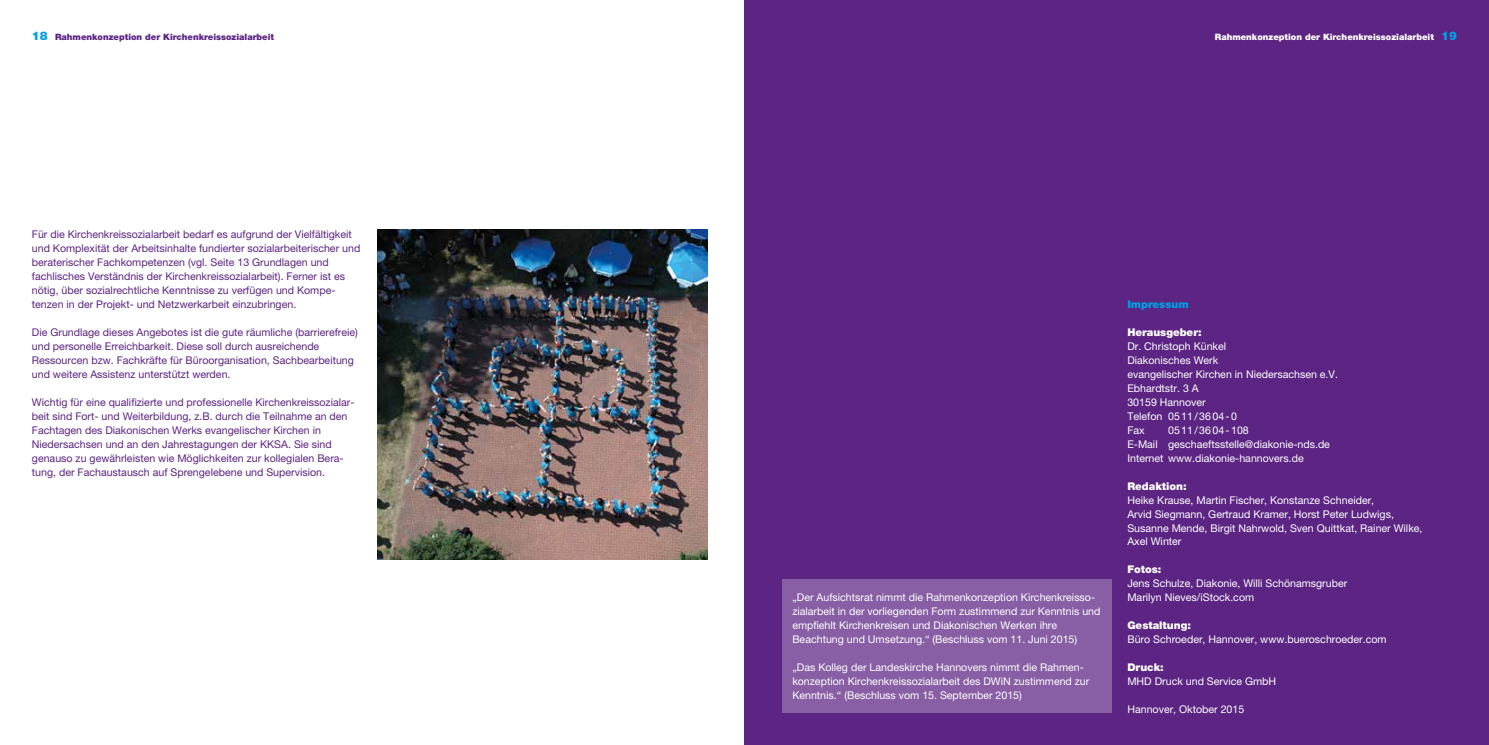
<style>
.page{position:relative;width:1489px;height:745px;background:#fff}
.page>*{position:absolute;margin:0;border:0;box-sizing:border-box;transform-origin:0 0}
.t1{font:10.62px/14px "Helvetica Neue LT Pro";color:#5c2483}
.t2{font:10.62px/14px "Helvetica Neue LT Pro";color:#fff}
.t3{font:900 10.62px "Helvetica Neue LT Pro";color:#fff}
.t4{font:900 10.62px "Helvetica Neue LT Pro";color:#009fe3}
.t5{font:900 8.75px "Helvetica Neue LT Pro";color:#5c2483}
.t6{font:900 8.75px "Helvetica Neue LT Pro";color:#fff}
.s1{font-size:11.88px;color:#009fe3}
</style>
<div class="page">
<div style="left:744px;top:0;width:744px;height:744px;background:#5c2483"></div>
<img style="left:377px;top:229px;width:330px;height:330px">
<div style="left:781px;top:578px;width:330px;height:134px;background:#885ea4"></div>
<p class="t5" style="left:32px;top:32px;width:244px"><span class="s1">18</span> Rahmenkonzeption der Kirchenkreissozialarbeit</p>
<p class="t1" style="left:32px;top:227px;width:330px">Für die Kirchenkreissozialarbeit bedarf es aufgrund der Vielfältigkeit und Komplexität der Arbeitsinhalte fundierter sozialarbeiterischer und beraterischer Fachkompetenzen (vgl. Seite 13 Grundlagen und fachlisches Verständnis der Kirchenkreissozialarbeit). Ferner ist es nötig, über sozialrechtliche Kenntnisse zu verfügen und Kompe&shy;tenzen in der Projekt- und Netzwerkarbeit einzubringen.</p>
<p class="t1" style="left:32px;top:325px;width:327px">Die Grundlage dieses Angebotes ist die gute räumliche (barrierefreie) und personelle Erreichbarkeit. Diese soll durch ausreichende Ressourcen bzw. Fachkräfte für Büroorganisation, Sachbearbeitung und weitere Assistenz unterstützt werden.</p>
<p class="t1" style="left:32px;top:394px;width:324px">Wichtig für eine qualifizierte und professionelle Kirchenkreissozialar&shy;beit sind Fort- und Weiterbildung, z.B. durch die Teilnahme an den Fachtagen des Diakonischen Werks evangelischer Kirchen in Niedersachsen und an den Jahrestagungen der KKSA. Sie sind genauso zu gewährleisten wie Möglichkeiten zur kollegialen Bera&shy;tung, der Fachaustausch auf Sprengelebene und Supervision.</p>
<p class="t6" style="left:1214px;top:32px;width:244px">Rahmenkonzeption der Kirchenkreissozialarbeit <span class="s1">19</span></p>
<p class="t2" style="left:792px;top:590px;width:309px">„Der Aufsichtsrat nimmt die Rahmenkonzeption Kirchenkreisso&shy;zialarbeit in der vorliegenden Form zustimmend zur Kenntnis und empfiehlt Kirchenkreisen und Diakonischen Werken ihre Beachtung und Umsetzung.“ (Beschluss vom 11. Juni 2015)</p>
<p class="t2" style="left:792px;top:659px;width:298px">„Das Kolleg der Landeskirche Hannovers nimmt die Rahmen&shy;konzeption Kirchenkreissozialarbeit des DWiN zustimmend zur<br>Kenntnis.“ (Beschluss vom 15. September 2015)</p>
<p class="t4" style="left:1127px;top:298px;width:63px">Impressum</p>
<p class="t3" style="left:1127px;top:325px;width:76px">Herausgeber:</p>
<p class="t2" style="left:1127px;top:339px;width:212px">Dr. Christoph Künkel<br>Diakonisches Werk<br>evangelischer Kirchen in Niedersachsen e.V.<br>Ebhardtstr. 3 A<br>30159 Hannover<br>Telefon 0511/3604-0<br>Fax</p>
<p class="t2" style="left:1127px;top:422px;width:204px;text-indent:41px">0511/3604-108<br>E-Mail geschaeftsstelle@diakonie-nds.de<br>Internet www.diakonie-hannovers.de</p>
<p class="t3" style="left:1127px;top:479px;width:61px">Redaktion:</p>
<p class="t2" style="left:1127px;top:492px;width:296px">Heike Krause, Martin Fischer, Konstanze Schneider,<br>Arvid Siegmann, Gertraud Kramer, Horst Peter Ludwigs, Susanne Mende, Birgit Nahrwold, Sven Quittkat, Rainer Wilke, Axel Winter</p>
<p class="t3" style="left:1127px;top:563px;width:36px">Fotos:</p>
<p class="t2" style="left:1127px;top:576px;width:221px">Jens Schulze, Diakonie, Willi Schönamsgruber<br>Marilyn Nieves/iStock.com</p>
<p class="t3" style="left:1127px;top:618px;width:65px">Gestaltung:</p>
<p class="t2" style="left:1127px;top:632px;width:261px">Büro Schroeder, Hannover, www.bueroschroeder.com</p>
<p class="t3" style="left:1127px;top:660px;width:38px">Druck:</p>
<p class="t2" style="left:1127px;top:673px;width:150px">MHD Druck und Service GmbH</p>
<p class="t2" style="left:1127px;top:701px;width:118px">Hannover, Oktober 2015</p>
</div>
